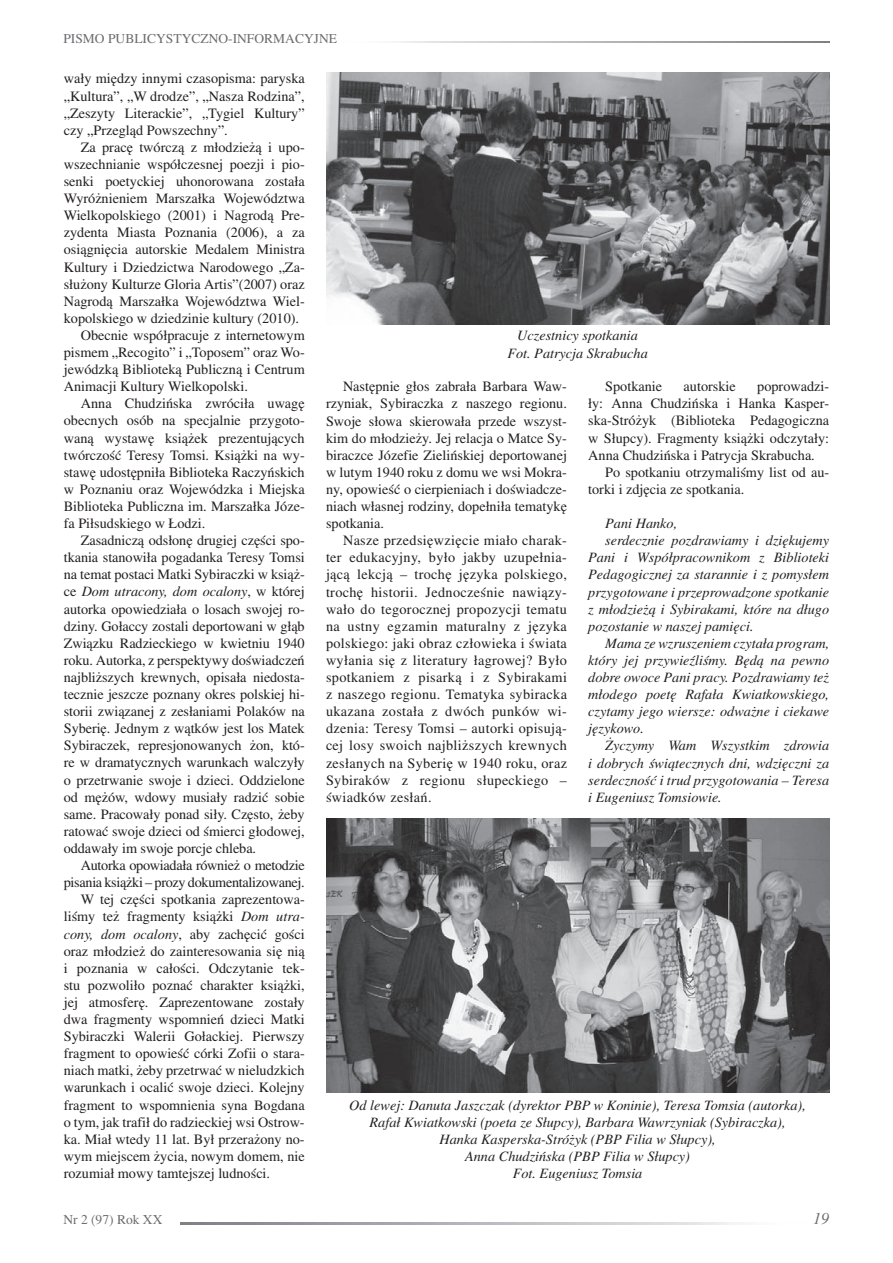
<style>
.page{position:relative;width:893px;height:1263px;background:#fff}
.page>*{position:absolute;margin:0;border:0;box-sizing:border-box;transform-origin:0 0}
.t1{font:italic 16.5px "Toronto";color:#6c6d70}
.t2{font:14.25px/17.1px "Toronto";color:#231f20;text-align:justify}
.t3{font:italic 14.25px/17.1px "Toronto";color:#231f20;text-align:center}
.t4{font:14.25px "Toronto";letter-spacing:-.02em;color:#231f20}
.t5{font:13.5px "Toronto";color:#6c6d70}
.s1{font-style:normal}
.s2{font-style:italic}
</style>
<div class="page">
<img style="left:326px;top:72px;width:503px;height:252px">
<img style="left:326px;top:819px;width:503px;height:274px">
<p class="t5" style="left:63px;top:31px;width:275px">PISMO PUBLICYSTYCZNO-INFORMACYJNE</p>
<p class="t2" style="left:64px;top:70px;width:242px">wały między innymi czasopisma: paryska „Kultura”, „W drodze”, „Nasza Rodzina”, „Zeszyty Literackie”, „Tygiel Kultury” czy „Przegląd Powszechny”.</p>
<p class="t2" style="left:81px;top:138px;width:225px">Za pracę twórczą z młodzieżą i upo-</p>
<p class="t2" style="left:64px;top:156px;width:242px">wszechnianie współczesnej poezji i pio-</p>
<p class="t2" style="left:64px;top:173px;width:242px">senki poetyckiej uhonorowana została</p>
<p class="t2" style="left:64px;top:190px;width:242px">Wyróżnieniem Marszałka Województwa</p>
<p class="t2" style="left:64px;top:207px;width:242px">Wielkopolskiego (2001) i Nagrodą Pre-</p>
<p class="t2" style="left:64px;top:224px;width:242px">zydenta Miasta Poznania (2006), a za</p>
<p class="t2" style="left:64px;top:241px;width:242px">osiągnięcia autorskie Medalem Ministra</p>
<p class="t2" style="left:64px;top:258px;width:242px">Kultury i Dziedzictwa Narodowego „Za-</p>
<p class="t2" style="left:64px;top:275px;width:242px">służony Kulturze Gloria Artis”(2007) oraz</p>
<p class="t2" style="left:64px;top:292px;width:242px">Nagrodą Marszałka Województwa Wiel-</p>
<p class="t2" style="left:64px;top:309px;width:237px">kopolskiego w dziedzinie kultury (2010).</p>
<p class="t2" style="left:81px;top:327px;width:225px">Obecnie współpracuje z internetowym</p>
<p class="t2" style="left:64px;top:344px;width:242px">pismem „Recogito” i „Toposem” oraz Wo-</p>
<p class="t2" style="left:64px;top:361px;width:242px">jewódzką Biblioteką Publiczną i Centrum</p>
<p class="t2" style="left:64px;top:378px;width:186px">Animacji Kultury Wielkopolski.</p>
<p class="t2" style="left:81px;top:395px;width:225px">Anna Chudzińska zwróciła uwagę</p>
<p class="t2" style="left:64px;top:412px;width:242px">obecnych osób na specjalnie przygoto-</p>
<p class="t2" style="left:64px;top:429px;width:242px">waną wystawę książek prezentujących</p>
<p class="t2" style="left:64px;top:446px;width:242px">twórczość Teresy Tomsi. Książki na wy-</p>
<p class="t2" style="left:64px;top:463px;width:242px">stawę udostępniła Biblioteka Raczyńskich</p>
<p class="t2" style="left:64px;top:480px;width:242px">w Poznaniu oraz Wojewódzka i Miejska</p>
<p class="t2" style="left:64px;top:498px;width:242px">Biblioteka Publiczna im. Marszałka Józe-</p>
<p class="t2" style="left:64px;top:515px;width:143px">fa Piłsudskiego w Łodzi.</p>
<p class="t2" style="left:81px;top:532px;width:225px">Zasadniczą odsłonę drugiej części spo-</p>
<p class="t2" style="left:64px;top:549px;width:242px">tkania stanowiła pogadanka Teresy Tomsi</p>
<p class="t2" style="left:64px;top:566px;width:242px">na temat postaci Matki Sybiraczki w książ-</p>
<p class="t3" style="left:64px;top:583px;width:243px"><span class="s1">ce</span> Dom utracony, dom ocalony<span class="s1">, w której</span></p>
<p class="t2" style="left:64px;top:600px;width:242px">autorka opowiedziała o losach swojej ro-</p>
<p class="t2" style="left:64px;top:617px;width:242px">dziny. Gołaccy zostali deportowani w głąb</p>
<p class="t2" style="left:64px;top:634px;width:242px">Związku Radzieckiego w kwietniu 1940</p>
<p class="t2" style="left:64px;top:651px;width:242px">roku. Autorka, z perspektywy doświadczeń</p>
<p class="t2" style="left:64px;top:669px;width:242px">najbliższych krewnych, opisała niedosta-</p>
<p class="t2" style="left:64px;top:686px;width:242px">tecznie jeszcze poznany okres polskiej hi-</p>
<p class="t2" style="left:64px;top:703px;width:242px">storii związanej z zesłaniami Polaków na</p>
<p class="t2" style="left:64px;top:720px;width:242px">Syberię. Jednym z wątków jest los Matek</p>
<p class="t2" style="left:64px;top:737px;width:242px">Sybiraczek, represjonowanych żon, któ-</p>
<p class="t2" style="left:64px;top:754px;width:242px">re w dramatycznych warunkach walczyły</p>
<p class="t2" style="left:64px;top:771px;width:242px">o przetrwanie swoje i dzieci. Oddzielone</p>
<p class="t2" style="left:64px;top:788px;width:242px">od mężów, wdowy musiały radzić sobie</p>
<p class="t2" style="left:64px;top:805px;width:242px">same. Pracowały ponad siły. Często, żeby</p>
<p class="t2" style="left:64px;top:822px;width:242px">ratować swoje dzieci od śmierci głodowej,</p>
<p class="t2" style="left:64px;top:840px;width:194px">oddawały im swoje porcje chleba.</p>
<p class="t4" style="left:81px;top:857px;width:225px">Autorka opowiadała również o metodzie</p>
<p class="t4" style="left:64px;top:874px;width:242px">pisania książki – prozy dokumentalizowanej.</p>
<p class="t2" style="left:81px;top:891px;width:225px">W tej części spotkania zaprezentowa-</p>
<p class="t2" style="left:64px;top:908px;width:242px">liśmy też fragmenty książki <span class="s2">Dom utra-</span></p>
<p class="t2" style="left:64px;top:925px;width:242px"><span class="s2">cony, dom ocalony</span>, aby zachęcić gości</p>
<p class="t2" style="left:64px;top:942px;width:242px">oraz młodzież do zainteresowania się nią</p>
<p class="t2" style="left:64px;top:959px;width:242px">i poznania w całości. Odczytanie tek-</p>
<p class="t2" style="left:64px;top:976px;width:242px">stu pozwoliło poznać charakter książki,</p>
<p class="t2" style="left:64px;top:993px;width:242px">jej atmosferę. Zaprezentowane zostały</p>
<p class="t2" style="left:64px;top:1011px;width:242px">dwa fragmenty wspomnień dzieci Matki</p>
<p class="t2" style="left:64px;top:1028px;width:242px">Sybiraczki Walerii Gołackiej. Pierwszy</p>
<p class="t2" style="left:64px;top:1045px;width:242px">fragment to opowieść córki Zofii o stara-</p>
<p class="t2" style="left:64px;top:1062px;width:242px">niach matki, żeby przetrwać w nieludzkich</p>
<p class="t2" style="left:64px;top:1079px;width:242px">warunkach i ocalić swoje dzieci. Kolejny</p>
<p class="t2" style="left:64px;top:1096px;width:242px">fragment to wspomnienia syna Bogdana</p>
<p class="t2" style="left:64px;top:1113px;width:242px">o tym, jak trafił do radzieckiej wsi Ostrow-</p>
<p class="t2" style="left:64px;top:1130px;width:242px">ka. Miał wtedy 11 lat. Był przerażony no-</p>
<p class="t2" style="left:64px;top:1147px;width:242px">wym miejscem życia, nowym domem, nie</p>
<p class="t2" style="left:64px;top:1164px;width:208px">rozumiał mowy tamtejszej ludności.</p>
<p class="t3" style="left:507px;top:327px;width:142px">Uczestnicy spotkania<br>Fot. Patrycja Skrabucha</p>
<p class="t2" style="left:326px;top:378px;width:243px;text-indent:17px">Następnie głos zabrała Barbara Waw&shy;rzyniak, Sybiraczka z naszego regionu.<br>Swoje słowa skierowała przede wszyst&shy;kim do młodzieży. Jej relacja o Matce Sy&shy;biraczce Józefie Zielińskiej deportowanej w lutym 1940 roku z domu we wsi Mokra&shy;ny, opowieść o cierpieniach i doświadcze&shy;niach własnej rodziny, dopełniła tematykę spotkania.</p>
<p class="t2" style="left:326px;top:532px;width:242px;text-indent:17px">Nasze przedsięwzięcie miało charak&shy;ter edukacyjny, było jakby uzupełnia&shy;jącą lekcją – trochę języka polskiego, trochę historii. Jednocześnie nawiązy&shy;wało do tegorocznej propozycji tematu na ustny egzamin maturalny z języka polskiego: jaki obraz człowieka i świata wyłania się z literatury łagrowej? Było spotkaniem z pisarką i z Sybirakami z naszego regionu. Tematyka sybiracka ukazana została z dwóch punków wi&shy;dzenia: Teresy Tomsi – autorki opisują&shy;cej losy swoich najbliższych krewnych zesłanych na Syberię w 1940 roku, oraz Sybiraków z regionu słupeckiego – świadków zesłań.</p>
<p class="t2" style="left:588px;top:378px;width:242px;text-indent:169px">poprowadzi&shy;ły: Anna Chudzińska i Hanka Kasper&shy;ska-Stróżyk (Biblioteka Pedagogiczna w Słupcy). Fragmenty książki odczytały:<br>Anna Chudzińska i Patrycja Skrabucha.</p>
<p class="t2" style="left:588px;top:463px;width:242px;text-indent:17px">Po spotkaniu otrzymaliśmy list od au&shy;torki i zdjęcia ze spotkania.</p>
<p class="t3" style="left:605px;top:515px;width:74px">Pani Hanko,</p>
<p class="t3" style="left:605px;top:532px;width:225px">serdecznie pozdrawiamy i dziękujemy</p>
<p class="t3" style="left:588px;top:549px;width:242px">Pani i Współpracownikom z Biblioteki</p>
<p class="t3" style="left:588px;top:566px;width:242px">Pedagogicznej za starannie i z pomysłem</p>
<p class="t3" style="left:588px;top:583px;width:242px">przygotowane i przeprowadzone spotkanie</p>
<p class="t3" style="left:588px;top:600px;width:242px">z młodzieżą i Sybirakami, które na długo</p>
<p class="t3" style="left:588px;top:617px;width:167px">pozostanie w naszej pamięci.</p>
<p class="t3" style="left:605px;top:634px;width:225px">Mama ze wzruszeniem czytała program,</p>
<p class="t3" style="left:588px;top:652px;width:242px">który jej przywieźliśmy. Będą na pewno</p>
<p class="t3" style="left:588px;top:669px;width:242px">dobre owoce Pani pracy. Pozdrawiamy też</p>
<p class="t3" style="left:588px;top:686px;width:242px">młodego poetę Rafała Kwiatkowskiego,</p>
<p class="t3" style="left:588px;top:703px;width:242px">czytamy jego wiersze: odważne i ciekawe</p>
<p class="t3" style="left:588px;top:720px;width:57px">językowo.</p>
<p class="t3" style="left:605px;top:737px;width:225px">Życzymy Wam Wszystkim zdrowia</p>
<p class="t3" style="left:588px;top:754px;width:242px">i dobrych świątecznych dni, wdzięczni za</p>
<p class="t3" style="left:588px;top:771px;width:242px">serdeczność i trud przygotowania – Teresa</p>
<p class="t3" style="left:588px;top:788px;width:135px">i Eugeniusz Tomsiowie.</p>
<p class="t2" style="left:605px;top:378px;width:58px">Spotkanie</p>
<p class="t2" style="left:684px;top:378px;width:54px">autorskie</p>
<p class="t3" style="left:349px;top:1097px;width:458px">Od lewej: Danuta Jaszczak (dyrektor PBP w Koninie), Teresa Tomsia (autorka), Rafał Kwiatkowski (poeta ze Słupcy), Barbara Wawrzyniak (Sybiraczka), Hanka Kasperska-Stróżyk (PBP Filia w Słupcy),<br>Anna Chudzińska (PBP Filia w Słupcy)<br>Fot. Eugeniusz Tomsia</p>
<p class="t5" style="left:63px;top:1212px;width:100px">Nr 2 (97) Rok XX</p>
<p class="t1" style="left:813px;top:1209px;width:18px">19</p>
</div>
